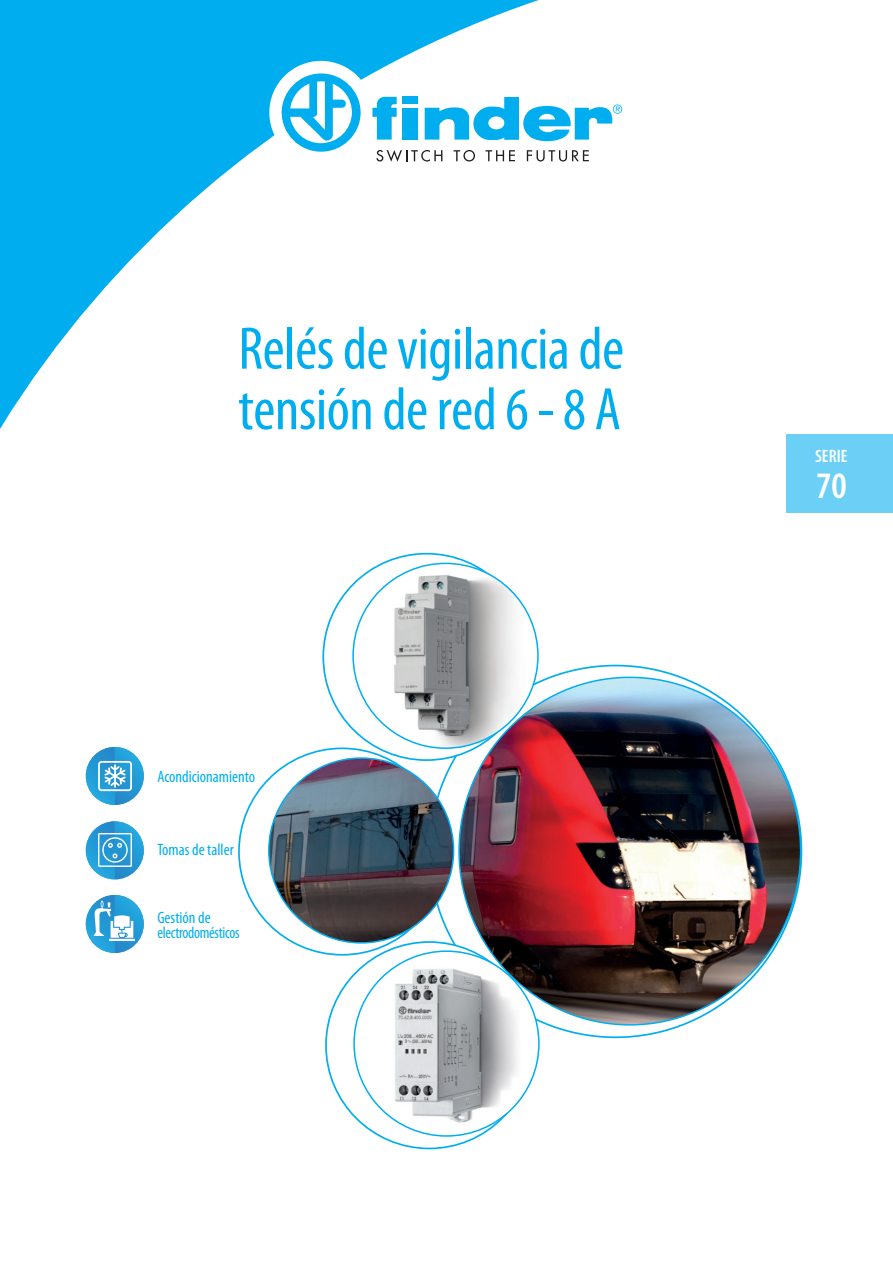
<style>
.page{position:relative;width:893px;height:1263px;background:#fff}
.page>*{position:absolute;margin:0;border:0;box-sizing:border-box;transform-origin:0 0}
.t1{font:condensed 60.6px/60.6px "Myriad Pro";letter-spacing:-.01em;color:#00aeef}
.t2{font:600 condensed 37.5px "Myriad Pro";color:#fff}
.t3{font:600 condensed 18px "Myriad Pro";color:#fff}
.t4{font:condensed 16.5px "Myriad Pro";color:#00aeef}
.t5{font:condensed 16.5px/15px "Myriad Pro";letter-spacing:-.02em;color:#00aeef}
</style>
<div class="page">
<div style="left:787px;top:434px;width:106px;height:78px;background:#6bcff6"></div>
<img style="left:86px;top:747px;width:58px;height:58px">
<svg style="left:98px;top:761px;width:34px;height:30px"></svg>
<img style="left:86px;top:821px;width:58px;height:58px">
<svg style="left:98px;top:833px;width:34px;height:34px"></svg>
<svg style="left:0;top:0;width:551px;height:429px"></svg>
<div style="left:269px;top:61px;width:104px;height:103px;background:#fff;border-radius:50%"></div>
<svg style="left:282px;top:73px;width:79px;height:79px"></svg>
<svg style="left:425px;top:97px;width:197px;height:44px"></svg>
<svg style="left:372px;top:97px;width:25px;height:43px"></svg>
<div style="left:403px;top:108px;width:15px;height:32px;background:#00aeef"></div>
<div style="left:403px;top:97px;width:15px;height:7px;background:#00aeef"></div>
<svg style="left:376px;top:150px;width:66px;height:12px"></svg>
<svg style="left:454px;top:150px;width:21px;height:12px"></svg>
<svg style="left:485px;top:150px;width:30px;height:11px"></svg>
<svg style="left:527px;top:150px;width:62px;height:12px"></svg>
<img style="left:383px;top:564px;width:149px;height:184px">
<img style="left:269px;top:758px;width:185px;height:185px;border-radius:92px">
<img style="left:354px;top:951px;width:185px;height:185px;border-radius:92px">
<img style="left:459px;top:677px;width:342px;height:348px">
<img style="left:86px;top:895px;width:58px;height:58px">
<svg style="left:94px;top:900px;width:41px;height:41px"></svg>
<p class="t1" style="left:238px;top:318px;width:387px">Relés de vigilancia de tensión de red 6 - 8 A</p>
<p class="t4" style="left:157px;top:766px;width:99px">Acondicionamiento</p>
<p class="t4" style="left:157px;top:839px;width:78px">Tomas de taller</p>
<p class="t5" style="left:157px;top:910px;width:84px">Gestión de electrodomésticos</p>
<p class="t3" style="left:815px;top:446px;width:34px">SЕRIE</p>
<p class="t2" style="left:816px;top:465px;width:32px">70</p>
</div>
